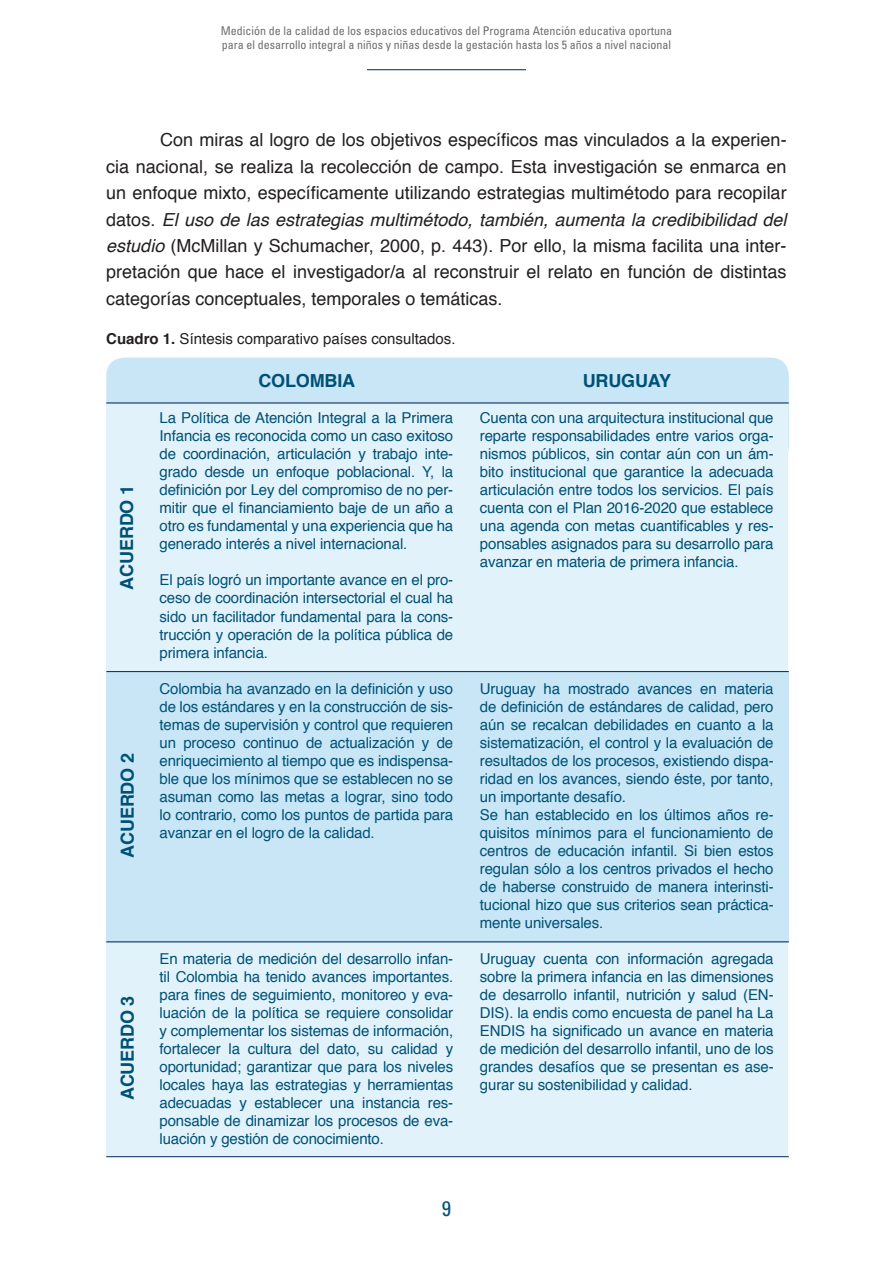
<style>
.page{position:relative;width:893px;height:1263px;background:#fff}
.page>*{position:absolute;margin:0;border:0;box-sizing:border-box;transform-origin:0 0}
.t1{font:condensed 21px "Univers";color:#005176}
.t2{font:18px/26.4px "Helvetica";color:#231f20;text-align:justify}
.t3{font:700 18px "Helvetica";letter-spacing:-.01em;color:#005176}
.t4{font:15px/18px "Helvetica";letter-spacing:-.01em;color:#005176;text-align:justify}
.t5{font:15px "Helvetica";color:#231f20}
.t6{font:condensed 12px/14.4px "Univers";color:#6c6d70}
.s1{font-style:italic}
.s2{font-weight:700}
</style>
<div class="page">
<hr style="left:367px;top:69px;width:159px;height:1px;background:#002454">
<div style="left:106px;top:358px;width:683px;height:107px;background:#c8e6f6;border-radius:18px"></div>
<div style="left:106px;top:942px;width:682px;height:215px;background:#e2f2fa"></div>
<div style="left:106px;top:404px;width:682px;height:267px;background:#e2f2fa"></div>
<div style="left:106px;top:672px;width:683px;height:270px;background:#c8e6f6"></div>
<hr style="left:106px;top:671px;width:683px;height:1px;background:#002454">
<hr style="left:106px;top:941px;width:683px;height:1px;background:#002454">
<hr style="left:106px;top:1156px;width:683px;height:1px;background:#002454">
<hr style="left:106px;top:403px;width:683px;height:1px;background:#002454">
<p class="t6" style="left:221px;top:23px;width:453px">Medición de la calidad de los espacios educativos del Programa Atención educativa oportuna para el desarrollo integral a niños y niñas desde la gestación hasta los 5 años a nivel nacional</p>
<p class="t2" style="left:106px;top:127px;width:682px;text-indent:54px">Con miras al logro de los objetivos específicos mas vinculados a la experien&shy;cia nacional, se realiza la recolección de campo. Esta investigación se enmarca en un enfoque mixto, específicamente utilizando estrategias multimétodo para recopilar datos. <span class="s1">El uso de las estrategias multimétodo, también, aumenta la credibibilidad del estudio</span> (McMillan y Schumacher, 2000, p. 443). Por ello, la misma facilita una inter&shy;pretación que hace el investigador/a al reconstruir el relato en función de distintas categorías conceptuales, temporales o temáticas.</p>
<p class="t5" style="left:106px;top:327px;width:351px"><span class="s2">CUADRO 1.</span> Síntesis comparativo países consultados.</p>
<p class="t3" style="left:112px;top:590px;width:106px;rotate:-90deg">ACUERDO 1</p>
<p class="t3" style="left:113px;top:858px;width:106px;rotate:-90deg">ACUERDO 2</p>
<p class="t3" style="left:258px;top:367px;width:52px">COLOMB</p>
<p class="t3" style="left:337px;top:367px;width:16px">IA</p>
<p class="t4" style="left:160px;top:410px;width:295px">La Política de Atención Integral a la Primera Infancia es reconocida como un caso exitoso de coordinación, articulación y trabajo inte&shy;grado desde un enfoque poblacional. Y, la definición por Ley del compromiso de no per&shy;mitir que el financiamiento baje de un año a otro es fundamental y una experiencia que ha generado interés a nivel internacional.</p>
<p class="t4" style="left:160px;top:572px;width:295px">El país logró un importante avance en el pro&shy;ceso de coordinación intersectorial el cual ha sido un facilitador fundamental para la cons&shy;trucción y operación de la política pública de primera infancia.</p>
<p class="t4" style="left:160px;top:680px;width:295px">Colombia ha avanzado en la definición y uso de los estándares y en la construcción de sis&shy;temas de supervisión y control que requieren un proceso continuo de actualización y de enriquecimiento al tiempo que es indispensa&shy;ble que los mínimos que se establecen no se asuman como las metas a lograr, sino todo lo contrario, como los puntos de partida para avanzar en el logro de la calidad.</p>
<p class="t3" style="left:113px;top:1100px;width:106px;rotate:-90deg">ACUERDO 3</p>
<p class="t4" style="left:160px;top:950px;width:295px">En materia de medición del desarrollo infan&shy;til Colombia ha tenido avances importantes. para fines de seguimiento, monitoreo y eva&shy;luación de la política se requiere consolidar y complementar los sistemas de información, fortalecer la cultura del dato, su calidad y oportunidad; garantizar que para los niveles locales haya las estrategias y herramientas adecuadas y establecer una instancia res&shy;ponsable de dinamizar los procesos de eva&shy;luación y gestión de conocimiento.</p>
<h1 class="t1" style="left:442px;top:1195px;width:11px">9</h1>
<p class="t3" style="left:583px;top:367px;width:65px">URUGUAY</p>
<p class="t4" style="left:480px;top:410px;width:295px">Cuenta con una arquitectura institucional que reparte responsabilidades entre varios orga&shy;nismos públicos, sin contar aún con un ám&shy;bito institucional que garantice la adecuada articulación entre todos los servicios. El país cuenta con el Plan 2016-2020 que establece una agenda con metas cuantificables y res&shy;ponsables asignados para su desarrollo para avanzar en materia de primera infancia.</p>
<p class="t4" style="left:480px;top:680px;width:295px;text-align:left">Uruguay ha mostrado avances en materia de definición de estándares de calidad, pero aún se recalcan debilidades en cuanto a la sistematización, el control y la evaluación de resultados de los procesos, existiendo dispa&shy;ridad en los avances, siendo éste, por tanto, un importante desafío.<br>Se han establecido en los últimos años re&shy;quisitos mínimos para el funcionamiento de centros de educación infantil. Si bien estos regulan sólo a los centros privados el hecho de haberse construido de manera interinsti&shy;tucional hizo que sus criterios sean práctica&shy;mente universales.</p>
<p class="t4" style="left:480px;top:950px;width:295px">Uruguay cuenta con información agregada sobre la primera infancia en las dimensiones de desarrollo infantil, nutrición y salud (EN-DIS). la endis como encuesta de panel ha La ENDIS ha significado un avance en materia de medición del desarrollo infantil, uno de los grandes desafíos que se presentan es ase&shy;gurar su sostenibilidad y calidad.</p>
</div>
